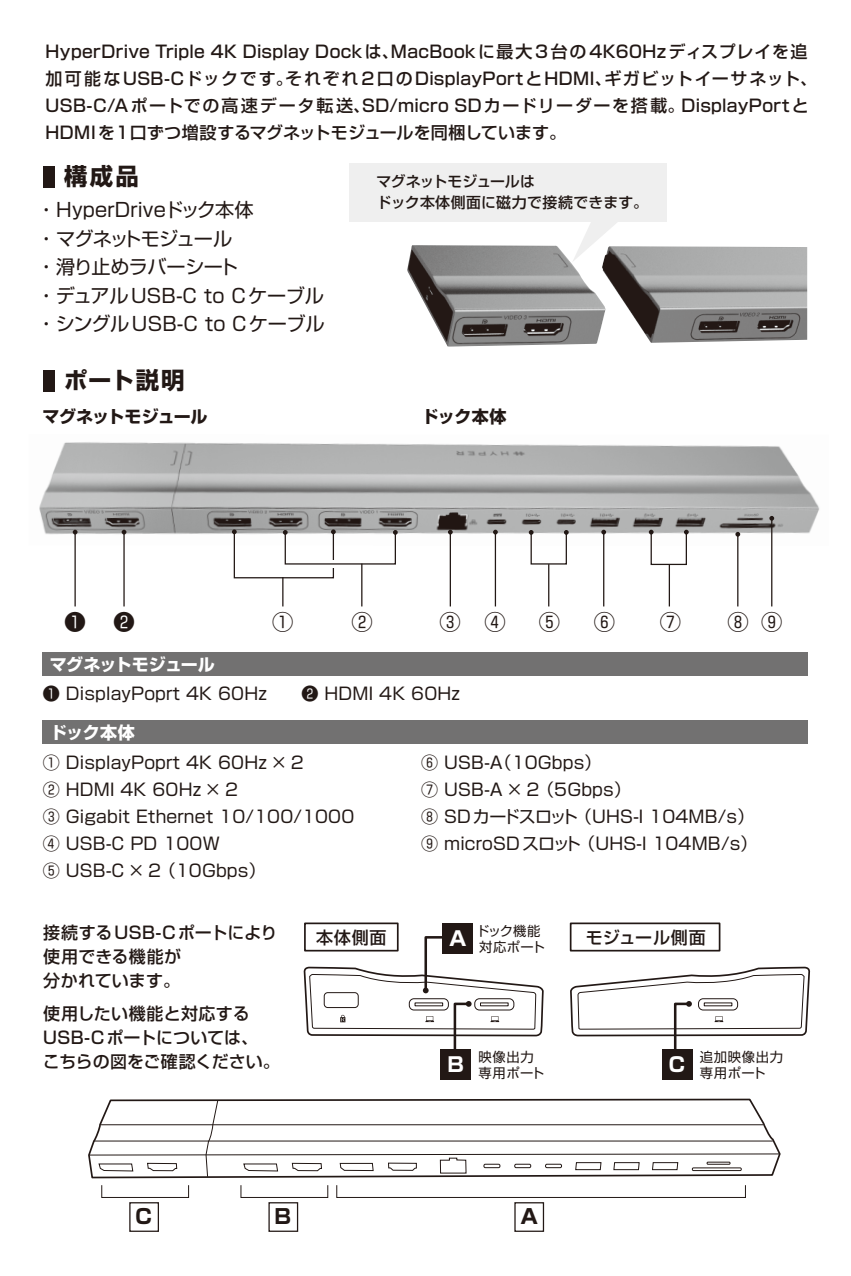
<style>
.page{position:relative;width:851px;height:1276px;background:#fff}
.page>*{position:absolute;margin:0;border:0;box-sizing:border-box;transform-origin:0 0}
.t1{font:700 23.4px "Shin Go Pro";letter-spacing:.08em;color:#221815}
.t2{font:21.3px "Shin Go Pro";color:#221815}
.t3{font:700 20.1px "Shin Go Pro";color:#221815}
.t4{font:700 20.1px "Shin Go Pro";color:#fff}
.t5{font:19.2px/28.5px "Shin Go Pro";letter-spacing:-.01em;color:#221815}
.t6{font:500 17.1px/27px "Shin Go Pro";letter-spacing:.025em;color:#221815}
.t7{font:17.1px/27px "Shin Go Pro";letter-spacing:.01em;color:#221815}
.t8{font:500 17.1px/24px "Shin Go Pro";letter-spacing:.005em;color:#221815}
.t9{font:700 17.1px "Shin Go Pro";letter-spacing:-.025em;color:#221815}
.t10{font:700 17.1px "Shin Go Pro";letter-spacing:-.025em;color:#fff}
.t11{font:500 15px/21px "Shin Go Pro";letter-spacing:.005em;color:#221815}
.t12{font:13.2px/15.6px "Shin Go Pro";letter-spacing:.04em;color:#221815}
.t13{font:13.2px/15.6px "Shin Go Pro";letter-spacing:.015em;color:#221815}
</style>
<div class="page">
<div style="left:42px;top:652px;width:765px;height:24px;background:#727171"></div>
<div style="left:43px;top:166px;width:11px;height:21px;background:#221815"></div>
<div style="left:43px;top:370px;width:11px;height:21px;background:#221815"></div>
<div style="left:349px;top:163px;width:317px;height:58px;background:#efefef"></div>
<img style="left:39px;top:442px;width:781px;height:104px">
<div style="left:268px;top:1202px;width:30px;height:29px;border:1px solid #221815"></div>
<div style="left:514px;top:1202px;width:30px;height:29px;border:1px solid #221815"></div>
<div style="left:240px;top:1184px;width:88px;height:14px;border:1px solid #221815"></div>
<div style="left:129px;top:1202px;width:30px;height:29px;border:1px solid #221815"></div>
<div style="left:101px;top:1184px;width:88px;height:14px;border:1px solid #221815"></div>
<div style="left:336px;top:1184px;width:409px;height:14px;border:1px solid #221815"></div>
<div style="left:442px;top:923px;width:31px;height:31px;background:#221815"></div>
<div style="left:440px;top:1049px;width:31px;height:30px;background:#221815"></div>
<div style="left:661px;top:1049px;width:31px;height:30px;background:#221815"></div>
<svg style="left:303px;top:934px;width:241px;height:115px"></svg>
<svg style="left:570px;top:966px;width:240px;height:87px"></svg>
<div style="left:304px;top:922px;width:94px;height:29px;border:2px solid #221815"></div>
<div style="left:569px;top:922px;width:151px;height:29px;border:2px solid #221815"></div>
<hr style="left:449px;top:532px;width:2px;height:74px;background:#221815">
<svg style="left:448px;top:530px;width:4px;height:4px"></svg>
<hr style="left:494px;top:532px;width:2px;height:74px;background:#221815">
<svg style="left:493px;top:530px;width:4px;height:4px"></svg>
<hr style="left:74px;top:532px;width:2px;height:74px;background:#221815">
<svg style="left:73px;top:530px;width:4px;height:4px"></svg>
<hr style="left:123px;top:532px;width:2px;height:74px;background:#221815">
<svg style="left:122px;top:530px;width:4px;height:4px"></svg>
<hr style="left:737px;top:534px;width:1px;height:72px;background:#221815">
<svg style="left:735px;top:532px;width:5px;height:5px"></svg>
<hr style="left:771px;top:518px;width:1px;height:88px;background:#221815">
<svg style="left:769px;top:516px;width:5px;height:5px"></svg>
<hr style="left:603px;top:532px;width:1px;height:74px;background:#221815">
<svg style="left:601px;top:530px;width:5px;height:4px"></svg>
<div style="left:234px;top:531px;width:100px;height:47px;border:1px solid #221815"></div>
<svg style="left:232px;top:529px;width:5px;height:5px"></svg>
<svg style="left:331px;top:529px;width:5px;height:5px"></svg>
<svg style="left:282px;top:577px;width:1px;height:29px"></svg>
<hr style="left:548px;top:564px;width:1px;height:42px;background:#221815">
<hr style="left:668px;top:564px;width:2px;height:42px;background:#221815">
<hr style="left:361px;top:563px;width:1px;height:43px;background:#221815">
<svg style="left:323px;top:560px;width:25px;height:8px"></svg>
<svg style="left:283px;top:530px;width:4px;height:5px"></svg>
<svg style="left:393px;top:530px;width:4px;height:5px"></svg>
<div style="left:530px;top:531px;width:37px;height:33px;border:1px solid #221815"></div>
<svg style="left:528px;top:530px;width:5px;height:5px"></svg>
<svg style="left:564px;top:530px;width:4px;height:5px"></svg>
<div style="left:650px;top:531px;width:37px;height:34px;border:1px solid #221815"></div>
<svg style="left:648px;top:530px;width:5px;height:4px"></svg>
<svg style="left:683px;top:530px;width:5px;height:4px"></svg>
<img style="left:407px;top:245px;width:195px;height:101px">
<img style="left:602px;top:246px;width:205px;height:97px">
<svg style="left:572px;top:221px;width:51px;height:41px"></svg>
<div style="left:42px;top:720px;width:765px;height:23px;background:#727171"></div>
<svg style="left:91px;top:1098px;width:690px;height:81px"></svg>
<svg style="left:88px;top:1099px;width:692px;height:78px"></svg>
<p class="t6" style="left:45px;top:36px;width:773px">HyperDrive Triple 4K Display Dockは、MacBookに最大3 台の 4K60Hzディスプレイを追加可能なUSB-Cドックです。それぞれ2口のDisplayPortとHDMI、ギガビットイーサネット、USB-C/Aポートでの高速データ転送、SD/micro SDカードリーダーを搭載。DisplayPortとHDMIを1口ずつ増設するマグネットモジュールを同梱しています。</p>
<h1 class="t1" style="left:64px;top:157px;width:76px">構成品</h1>
<p class="t5" style="left:37px;top:193px;width:289px">・HyperDriveドック本体<br>・マグネットモジュール<br>・滑り止めラバーシート<br>・デュアルUSB-C to Cケーブル・シングルUSB-C to Cケーブル</p>
<h1 class="t1" style="left:64px;top:361px;width:122px">ポート説明</h1>
<p class="t11" style="left:376px;top:169px;width:273px">マグネットモジュールは<br>ドック本体側面に磁力で接続できます。</p>
<p class="t9" style="left:42px;top:402px;width:167px">マグネットモジュール</p>
<p class="t9" style="left:421px;top:402px;width:86px">ドック本体</p>
<p class="t2" style="left:64px;top:604px;width:23px">❶</p>
<p class="t2" style="left:113px;top:604px;width:23px">❷</p>
<p class="t2" style="left:272px;top:604px;width:23px">①</p>
<p class="t2" style="left:351px;top:604px;width:23px">②</p>
<p class="t2" style="left:439px;top:604px;width:68px">③ ④</p>
<p class="t2" style="left:538px;top:604px;width:23px">⑤</p>
<p class="t2" style="left:594px;top:604px;width:23px">⑥</p>
<p class="t2" style="left:659px;top:604px;width:23px">⑦</p>
<p class="t2" style="left:727px;top:604px;width:56px">⑧ ⑨</p>
<p class="t10" style="left:50px;top:651px;width:167px">マグネットモジュール</p>
<p class="t7" style="left:43px;top:678px;width:418px">❶ DisplayPoprt 4K 60Hz　　❷ HDMI 4K 60Hz</p>
<p class="t10" style="left:50px;top:719px;width:86px">ドック本体</p>
<p class="t7" style="left:43px;top:747px;width:313px">① DisplayPoprt 4K 60Hz × 2<br>② HDMI 4K 60Hz × 2<br>③ Gigabit Ethernet 10/100/1000<br>④ USB-C PD 100W<br>⑤ USB-C × 2 （10Gbps）</p>
<p class="t6" style="left:43px;top:916px;width:236px">接続するUSB-Cポートにより</p>
<p class="t6" style="left:316px;top:922px;width:72px">本体側面</p>
<p class="t6" style="left:43px;top:942px;width:139px;line-height:24px">使用できる機能が分かれています。</p>
<p class="t8" style="left:43px;top:999px;width:238px">使用したい機能と対応する<br>USB-Cポートについては、<br>こちらの図をご確認ください。</p>
<p class="t7" style="left:421px;top:747px;width:338px">⑥ USB-A（10Gbps）<br>⑦ USB-A × 2 （5Gbps）<br>⑧ SDカードスロット （UHS-I 104MB/s）<br>⑨ microSDスロット （UHS-I 104MB/s）</p>
<p class="t4" style="left:449px;top:922px;width:19px">A</p>
<p class="t13" style="left:476px;top:921px;width:70px">ドック機能対応ポート</p>
<p class="t6" style="left:586px;top:922px;width:121px">モジュール側面</p>
<p class="t4" style="left:447px;top:1048px;width:18px">B</p>
<p class="t12" style="left:478px;top:1047px;width:67px">映像出力専用ポート</p>
<p class="t4" style="left:668px;top:1048px;width:18px">C</p>
<p class="t12" style="left:699px;top:1047px;width:85px">追加映像出力専用ポート</p>
<p class="t3" style="left:135px;top:1200px;width:18px">C</p>
<p class="t3" style="left:274px;top:1200px;width:18px">B</p>
<p class="t3" style="left:520px;top:1200px;width:19px">A</p>
</div>
